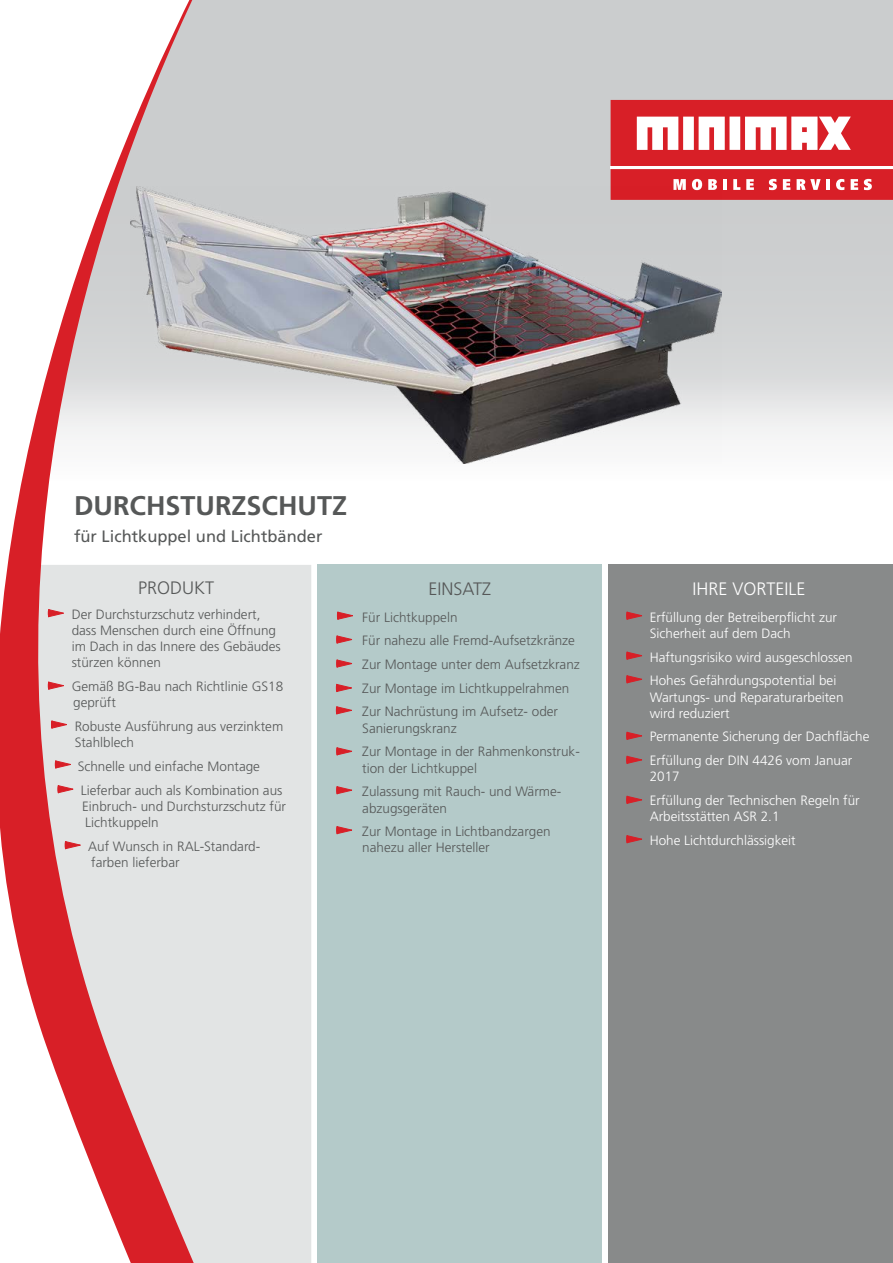
<style>
.page{position:relative;width:893px;height:1263px;background:#fff}
.page>*{position:absolute;margin:0;border:0;box-sizing:border-box;transform-origin:0 0}
.t1{font:700 27px "Frutiger CE";color:#565858}
.t2{font:300 18px "Frutiger CE";color:#565858}
.t3{font:300 18px "Frutiger CE";color:#fff}
.t4{font:16.5px "Frutiger CE";color:#565858}
.t5{font:300 13.5px/23.7px "Frutiger CE";color:#565858}
.t6{font:300 13.5px/23.7px "Frutiger CE";color:#fff}
</style>
<div class="page">
<div style="left:199px;top:565px;width:112px;height:698px;background:#e2e4e4"></div>
<div style="left:317px;top:565px;width:285px;height:698px;background:#b4cac9"></div>
<div style="left:608px;top:565px;width:285px;height:698px;background:#888a8a"></div>
<svg style="left:611px;top:100px;width:282px;height:66px"></svg>
<div style="left:611px;top:169px;width:282px;height:31px;background:#d81f27"></div>
<svg style="left:673px;top:179px;width:13px;height:7px"></svg>
<svg style="left:692px;top:179px;width:10px;height:7px"></svg>
<svg style="left:708px;top:179px;width:9px;height:7px"></svg>
<hr style="left:723px;top:179px;width:4px;height:11px;background:#fff">
<svg style="left:733px;top:179px;width:7px;height:11px"></svg>
<svg style="left:746px;top:179px;width:8px;height:11px"></svg>
<svg style="left:769px;top:179px;width:8px;height:11px"></svg>
<svg style="left:783px;top:179px;width:7px;height:11px"></svg>
<svg style="left:797px;top:179px;width:24px;height:11px"></svg>
<hr style="left:826px;top:179px;width:4px;height:11px;background:#fff">
<svg style="left:836px;top:179px;width:8px;height:11px"></svg>
<svg style="left:851px;top:179px;width:7px;height:11px"></svg>
<svg style="left:864px;top:179px;width:8px;height:11px"></svg>
<svg style="left:0;top:0;width:199px;height:1263px"></svg>
<svg style="left:48px;top:682px;width:17px;height:7px"></svg>
<svg style="left:48px;top:609px;width:17px;height:8px"></svg>
<svg style="left:627px;top:612px;width:15px;height:8px"></svg>
<svg style="left:627px;top:652px;width:15px;height:7px"></svg>
<svg style="left:627px;top:675px;width:15px;height:8px"></svg>
<svg style="left:627px;top:732px;width:15px;height:8px"></svg>
<svg style="left:627px;top:796px;width:15px;height:8px"></svg>
<svg style="left:627px;top:835px;width:15px;height:8px"></svg>
<svg style="left:627px;top:756px;width:15px;height:8px"></svg>
<svg style="left:337px;top:612px;width:16px;height:8px"></svg>
<svg style="left:337px;top:636px;width:15px;height:7px"></svg>
<img style="left:130px;top:186px;width:592px;height:278px">
<svg style="left:337px;top:747px;width:15px;height:8px"></svg>
<svg style="left:58px;top:785px;width:17px;height:8px"></svg>
<svg style="left:65px;top:841px;width:16px;height:8px"></svg>
<svg style="left:51px;top:721px;width:17px;height:7px"></svg>
<svg style="left:55px;top:760px;width:17px;height:8px"></svg>
<svg style="left:337px;top:660px;width:15px;height:7px"></svg>
<svg style="left:336px;top:684px;width:16px;height:8px"></svg>
<svg style="left:336px;top:706px;width:16px;height:8px"></svg>
<svg style="left:337px;top:786px;width:15px;height:8px"></svg>
<svg style="left:337px;top:826px;width:15px;height:8px"></svg>
<h1 class="t1" style="left:74px;top:490px;width:275px">DURCHSTURZSCHUTZ</h1>
<p class="t4" style="left:74px;top:527px;width:250px">für Lichtkuppel und Lichtbänder</p>
<h2 class="t2" style="left:138px;top:577px;width:78px">PRODUKT</h2>
<h2 class="t2" style="left:428px;top:578px;width:64px">EINSATZ</h2>
<h2 class="t3" style="left:692px;top:578px;width:115px">IHRE VORTEILE</h2>
<p class="t5" style="left:362px;top:605px;width:219px">Für Lichtkuppeln<br>Für nahezu alle Fremd-Aufsetzkränze<br>Zur Montage unter dem Aufsetzkranz<br>Zur Montage im Lichtkuppelrahmen<br>Zur Nachrüstung im Aufsetz- oder</p>
<p class="t5" style="left:362px;top:716px;width:219px">Sanierungskranz<br>Zur Montage in der Rahmenkonstruk-</p>
<p class="t5" style="left:362px;top:756px;width:199px">tion der Lichtkuppel<br>Zulassung mit Rauch- und Wärme-</p>
<p class="t5" style="left:362px;top:796px;width:190px">abzugsgeräten<br>Zur Montage in Lichtbandzargen</p>
<p class="t5" style="left:362px;top:836px;width:129px">nahezu aller Hersteller</p>
<p class="t5" style="left:72px;top:606px;width:211px;line-height:16.2px">Der Durchsturzschutz verhindert, dass Menschen durch eine Öffnung im Dach in das Innere des Gebäudes stürzen können</p>
<p class="t5" style="left:72px;top:678px;width:213px;line-height:16.2px">Gemäß BG-Bau nach Richtlinie GS18 geprüft</p>
<p class="t5" style="left:75px;top:718px;width:210px;line-height:16.2px">Robuste Ausführung aus verzinktem<br>Stahlblech</p>
<p class="t5" style="left:78px;top:754px;width:206px">Schnelle und einfache Montage<br>Lieferbar auch als Kombination aus</p>
<p class="t5" style="left:82px;top:798px;width:205px;line-height:16.2px">Einbruch- und Durchsturzschutz für<br>Lichtkuppeln</p>
<p class="t5" style="left:88px;top:838px;width:172px;line-height:16.2px">Auf Wunsch in RAL-Standard&shy;farben lieferbar</p>
<p class="t6" style="left:650px;top:609px;width:189px;line-height:16.2px">Erfüllung der Betreiberpflicht zur<br>Sicherheit auf dem Dach</p>
<p class="t6" style="left:650px;top:645px;width:205px">Haftungsrisiko wird ausgeschlossen<br>Hohes Gefährdungspotential bei</p>
<p class="t6" style="left:650px;top:689px;width:195px;line-height:16.2px">Wartungs- und Reparaturarbeiten wird reduziert</p>
<p class="t6" style="left:650px;top:725px;width:221px">Permanente Sicherung der Dachfläche<br>Erfüllung der DIN 4426 vom Januar</p>
<p class="t6" style="left:650px;top:765px;width:212px">2017<br>Erfüllung der Technischen Regeln für</p>
<p class="t6" style="left:650px;top:804px;width:148px">Arbeitsstätten ASR 2.1<br>Hohe Lichtdurchlässigkeit</p>
</div>
